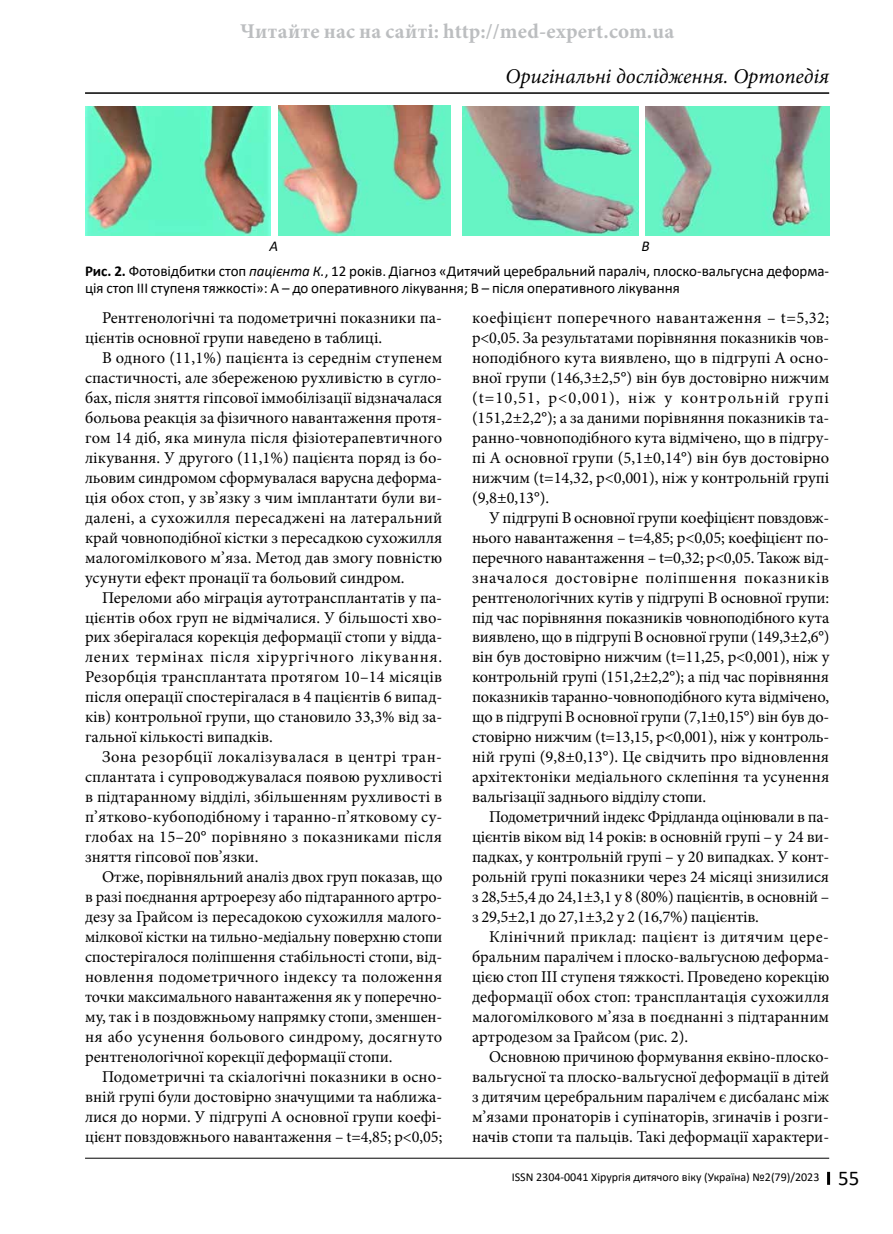
<style>
.page{position:relative;width:893px;height:1234px;background:#fff}
.page>*{position:absolute;margin:0;border:0;box-sizing:border-box;transform-origin:0 0}
.t1{font:700 21px "Minion Pro";letter-spacing:.01em;color:#bcbec0}
.t2{font:italic 21px "Minion Pro";color:#000}
.t3{font:16.5px/20px "Minion Pro";color:#000;text-align:justify}
.t4{font:15px/25px "Calibri";color:#000}
.t5{font:italic 15px "Calibri";color:#000}
.t6{font:12px "Calibri";color:#000}
.s1{font-style:italic}
.s2{font-weight:700}
.s3{font-size:21px}
</style>
<div class="page">
<hr style="left:85px;top:92px;width:744px;height:2px;background:#000">
<svg style="left:827px;top:1171px;width:3px;height:13px"></svg>
<hr style="left:85px;top:1157px;width:744px;height:1px;background:#000">
<img style="left:85px;top:106px;width:185px;height:129px">
<img style="left:278px;top:105px;width:172px;height:130px">
<img style="left:462px;top:106px;width:176px;height:129px">
<img style="left:646px;top:106px;width:183px;height:129px">
<p class="t1" style="left:240px;top:16px;width:435px">Читайте нас на сайті: http://med-expert.com.ua</p>
<p class="t2" style="left:506px;top:62px;width:325px">Оригінальні дослідження. Ортопедія</p>
<p class="t5" style="left:270px;top:236px;width:10px">А</p>
<p class="t4" style="left:85px;top:233px;width:746px;text-indent:557px"><span class="s1">В<br></span><span class="s2">Рис. 2.</span> Фотовідбитки стоп <span class="s1">пацієнта К.</span>, 12 років. Діагноз «Дитячий церебральний параліч, плоско-вальгусна деформа-</p>
<p class="t4" style="left:85px;top:275px;width:596px">ція стоп ІІІ ступеня тяжкості»: А – до оперативного лікування; В – після оперативного лікування</p>
<p class="t3" style="left:85px;top:308px;width:359px;text-indent:17px">Рентгенологічні та подометричні показники па&shy;цієнтів основної групи наведено в таблиці.</p>
<p class="t3" style="left:85px;top:348px;width:359px;text-indent:17px">В одного (11,1%) пацієнта із середнім ступенем спастичності, але збереженою рухливістю в сугло&shy;бах, після зняття гіпсової іммобілізації відзначалася больова реакція за фізичного навантаження протя&shy;гом 14 діб, яка минула після фізіотерапевтичного лікування. У другого (11,1%) пацієнта поряд із бо&shy;льовим синдромом сформувалася варусна деформа&shy;ція обох стоп, у зв’язку з чим імплантати були ви&shy;далені, а сухожилля пересаджені на латеральний край човноподібної кістки з пересадкою сухожилля малогомілкового м’яза. Метод дав змогу повністю усунути ефект пронації та больовий синдром.</p>
<p class="t3" style="left:85px;top:587px;width:359px;text-indent:17px">Переломи або міграція аутотрансплантатів у па&shy;цієнтів обох груп не відмічалися. У більшості хво&shy;рих зберігалася корекція деформації стопи у відда&shy;лених термінах після хірургічного лікування.<br>Резорбція трансплантата протягом 10–14 місяців після операції спостерігалася в 4 пацієнтів 6 випад&shy;ків) контрольної групи, що становило 33,3% від за&shy;гальної кількості випадків.</p>
<p class="t3" style="left:85px;top:747px;width:359px;text-indent:17px">Зона резорбції локалізувалася в центрі тран&shy;сплантата і супроводжувалася появою рухливості в підтаранному відділі, збільшенням рухливості в п’ятково-кубоподібному і таранно-п’ятковому су&shy;глобах на 15–20° порівняно з показниками після зняття гіпсової пов’язки.</p>
<p class="t3" style="left:85px;top:866px;width:359px;text-indent:17px">Отже, порівняльний аналіз двох груп показав, що в разі поєднання артроерезу або підтаранного артро&shy;дезу за Грайсом із пересадокою сухожилля малого&shy;мілкової кістки на тильно-медіальну поверхню стопи спостерігалося поліпшення стабільності стопи, від&shy;новлення подометричного індексу та положення точки максимального навантаження як у поперечно&shy;му, так і в поздовжньому напрямку стопи, зменшен&shy;ня або усунення больового синдрому, досягнуто рентгенологічної корекції деформації стопи.</p>
<p class="t3" style="left:85px;top:1066px;width:359px;text-indent:17px">Подометричні та скіалогічні показники в осно&shy;вній групі були достовірно значущими та наближа&shy;лися до норми. У підгрупі А основної групи коефі&shy;цієнт повздовжнього навантаження – t=4,85; р&lt;0,05;</p>
<p class="t3" style="left:472px;top:308px;width:359px">коефіцієнт поперечного навантаження – t=5,32; р&lt;0,05. За результатами порівняння показників чов&shy;ноподібного кута виявлено, що в підгрупі А осно&shy;вної групи (146,3±2,5°) він був достовірно нижчим (t=10,51, p&lt;0,001), ніж у контрольній групі (151,2±2,2°); а за даними порівняння показників та&shy;ранно-човноподібного кута відмічено, що в підгру&shy;пі А основної групи (5,1±0,14°) він був достовірно нижчим (t=14,32, p&lt;0,001), ніж у контрольній групі (9,8±0,13°).</p>
<p class="t3" style="left:472px;top:507px;width:359px;text-indent:17px">У підгрупі В основної групи коефіцієнт повздовж&shy;нього навантаження – t=4,85; р&lt;0,05; коефіцієнт по&shy;перечного навантаження – t=0,32; р&lt;0,05. Також від&shy;значалося достовірне поліпшення показників рентгенологічних кутів у підгрупі В основної групи: під час порівняння показників човноподібного кута виявлено, що в підгрупі В основної групи (149,3±2,6°) він був достовірно нижчим (t=11,25, p&lt;0,001), ніж у контрольній групі (151,2±2,2°); а під час порівняння показників таранно-човноподібного кута відмічено, що в підгрупі В основної групи (7,1±0,15°) він був до&shy;стовірно нижчим (t=13,15, p&lt;0,001), ніж у контроль&shy;ній групі (9,8±0,13°). Це свідчить про відновлення архітектоніки медіального склепіння та усунення вальгізації заднього відділу стопи.</p>
<p class="t3" style="left:472px;top:806px;width:359px;text-indent:17px">Подометричний індекс Фрідланда оцінювали в па&shy;цієнтів віком від 14 років: в основній групі – у 24 ви&shy;падках, у контрольній групі – у 20 випадках. У конт&shy;рольній групі показники через 24 місяці знизилися з 28,5±5,4 до 24,1±3,1 у 8 (80%) пацієнтів, в основній – з 29,5±2,1 до 27,1±3,2 у 2 (16,7%) пацієнтів.</p>
<p class="t3" style="left:472px;top:926px;width:359px;text-indent:17px">Клінічний приклад: пацієнт із дитячим цере&shy;бральним паралічем і плоско-вальгусною деформа&shy;цією стоп ІІІ ступеня тяжкості. Проведено корекцію деформації обох стоп: трансплантація сухожилля малогомілкового м’яза в поєднанні з підтаранним артродезом за Грайсом (рис. 2).</p>
<p class="t3" style="left:472px;top:1046px;width:359px;text-indent:17px">Основною причиною формування еквіно-плоско&shy;вальгусної та плоско-вальгусної деформації в дітей з дитячим церебральним паралічем є дисбаланс між м’язами пронаторів і супінаторів, згиначів і розги&shy;начів стопи та пальців. Такі деформації характери-</p>
<p class="t6" style="left:512px;top:1167px;width:349px">ISSN 2304-0041 Хірургія дитячого віку (Україна) №2(79)/2023 <span class="s3">55</span></p>
</div>
